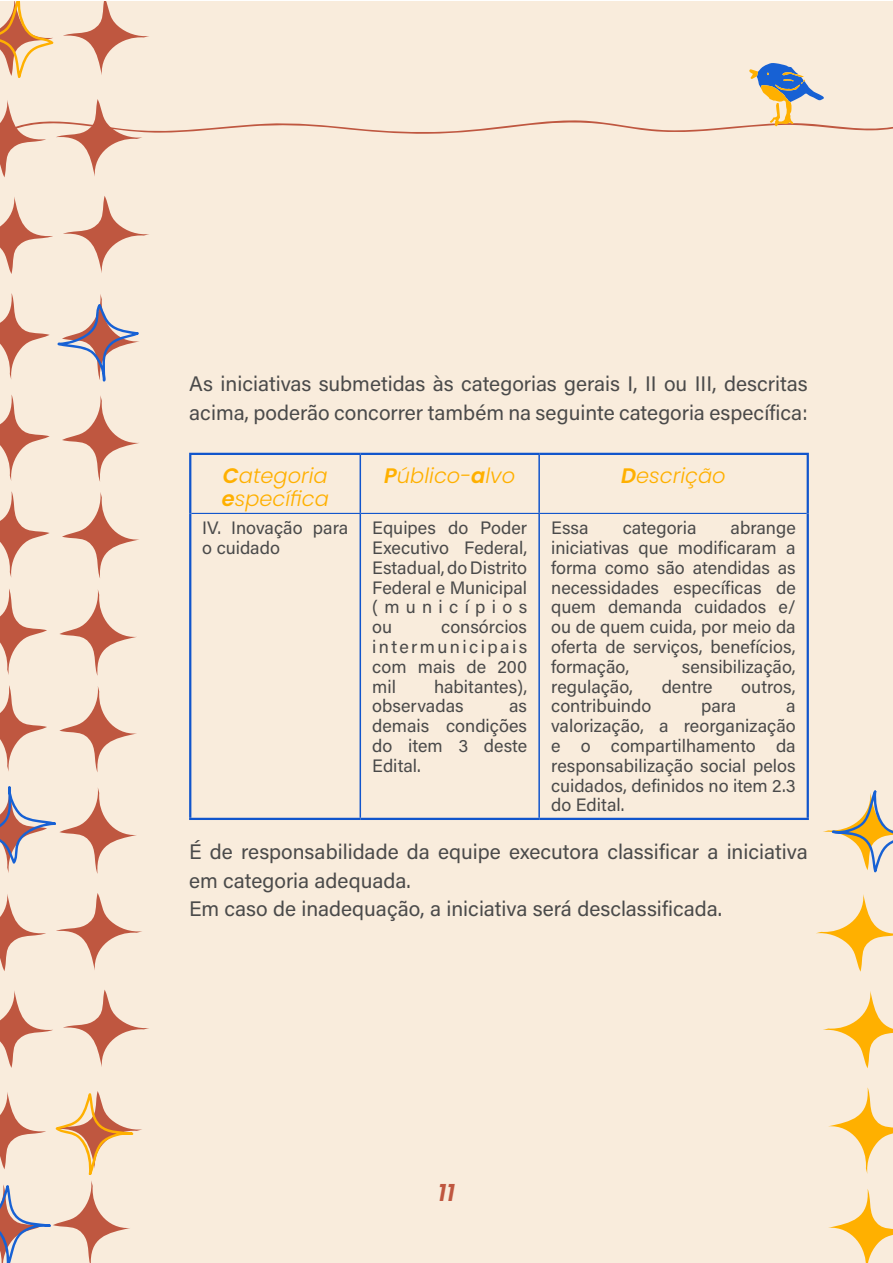
<style>
.page{position:relative;width:893px;height:1263px;background:#fff}
.page>*{position:absolute;margin:0;border:0;box-sizing:border-box;transform-origin:0 0}
.t1{font:italic 600 24px "Poppins";color:#bf5740}
.t2{font:21px/28.5px "Acumin Pro";color:#4a4a4a}
.t3{font:italic 300 21px/22.5px "Poppins";color:#ffb000}
.t4{font:18px/19.8px "Acumin Pro";color:#4a4a4a;text-align:justify}
.s1{font-weight:600}
</style>
<div class="page">
<div style="left:0;top:1px;width:893px;height:1262px;background:#f9ecdc"></div>
<svg style="left:0;top:293px;width:50px;height:86px"></svg>
<svg style="left:0;top:395px;width:50px;height:86px"></svg>
<svg style="left:62px;top:396px;width:77px;height:85px"></svg>
<svg style="left:62px;top:492px;width:77px;height:86px"></svg>
<svg style="left:0;top:491px;width:50px;height:86px"></svg>
<svg style="left:63px;top:196px;width:86px;height:77px"></svg>
<svg style="left:0;top:197px;width:53px;height:77px"></svg>
<svg style="left:57px;top:294px;width:82px;height:88px"></svg>
<svg style="left:63px;top:990px;width:86px;height:77px"></svg>
<svg style="left:0;top:991px;width:53px;height:77px"></svg>
<svg style="left:59px;top:686px;width:78px;height:86px"></svg>
<svg style="left:0;top:685px;width:47px;height:86px"></svg>
<svg style="left:0;top:589px;width:47px;height:86px"></svg>
<svg style="left:59px;top:590px;width:78px;height:86px"></svg>
<svg style="left:0;top:894px;width:46px;height:77px"></svg>
<svg style="left:56px;top:893px;width:86px;height:77px"></svg>
<svg style="left:0;top:786px;width:137px;height:88px"></svg>
<svg style="left:0;top:1091px;width:142px;height:172px"></svg>
<svg style="left:828px;top:1087px;width:65px;height:87px"></svg>
<svg style="left:816px;top:894px;width:77px;height:78px"></svg>
<svg style="left:828px;top:1189px;width:65px;height:74px"></svg>
<svg style="left:823px;top:991px;width:70px;height:77px"></svg>
<svg style="left:823px;top:790px;width:70px;height:83px"></svg>
<svg style="left:0;top:1px;width:893px;height:176px"></svg>
<hr style="left:189px;top:453px;width:171px;height:2px;background:#15c">
<hr style="left:189px;top:455px;width:2px;height:58px;background:#15c">
<hr style="left:360px;top:453px;width:179px;height:2px;background:#15c">
<hr style="left:539px;top:453px;width:270px;height:2px;background:#15c">
<hr style="left:807px;top:455px;width:2px;height:58px;background:#15c">
<hr style="left:189px;top:513px;width:2px;height:305px;background:#15c">
<hr style="left:807px;top:513px;width:2px;height:305px;background:#15c">
<hr style="left:189px;top:818px;width:171px;height:2px;background:#15c">
<hr style="left:360px;top:818px;width:179px;height:2px;background:#15c">
<hr style="left:539px;top:818px;width:270px;height:2px;background:#15c">
<hr style="left:360px;top:455px;width:1px;height:58px;background:#15c">
<hr style="left:538px;top:455px;width:2px;height:58px;background:#15c">
<hr style="left:360px;top:514px;width:1px;height:304px;background:#15c">
<hr style="left:538px;top:514px;width:2px;height:304px;background:#15c">
<hr style="left:191px;top:513px;width:169px;height:1px;background:#15c">
<hr style="left:360px;top:513px;width:179px;height:1px;background:#15c">
<hr style="left:539px;top:513px;width:268px;height:1px;background:#15c">
<p class="t2" style="left:189px;top:369px;width:620px">As iniciativas submetidas às categorias gerais I, II ou III, descritas acima, poderão concorrer também na seguinte categoria específica:</p>
<p class="t3" style="left:222px;top:465px;width:109px"><span class="s1">C</span>ategoria <span class="s1">e</span>specífica</p>
<p class="t3" style="left:384px;top:465px;width:133px"><span class="s1">P</span>úblico-<span class="s1">a</span>lvo</p>
<p class="t3" style="left:621px;top:465px;width:106px"><span class="s1">D</span>escrição</p>
<p class="t4" style="left:202px;top:517px;width:148px">IV. Inovação para o cuidado</p>
<p class="t4" style="left:372px;top:517px;width:156px">Equipes do Poder Executivo Federal, Estadual, do Distrito Federal e Municipal (municípios ou</p>
<p class="t4" style="left:551px;top:517px;width:246px;text-indent:179px">abrange iniciativas que modificaram a forma como são atendidas as necessidades específicas de quem demanda cuidados e/ ou de quem cuida, por meio da oferta de serviços, benefícios, formação,</p>
<p class="t4" style="left:551px;top:517px;width:39px">Essa</p>
<p class="t4" style="left:623px;top:517px;width:75px">categoria</p>
<p class="t4" style="left:372px;top:616px;width:156px;text-indent:69px">consórcios intermunicipais com mais de 200 mil</p>
<p class="t4" style="left:682px;top:656px;width:115px">sensibilização,</p>
<p class="t4" style="left:372px;top:676px;width:156px;text-indent:62px">habitantes), observadas</p>
<p class="t4" style="left:551px;top:676px;width:83px">regulação,</p>
<p class="t4" style="left:662px;top:676px;width:52px">dentre</p>
<p class="t4" style="left:741px;top:676px;width:56px">outros,</p>
<p class="t4" style="left:551px;top:695px;width:102px">contribuindo</p>
<p class="t4" style="left:701px;top:695px;width:37px">para</p>
<p class="t4" style="left:551px;top:695px;width:246px;text-indent:235px">a valorização, a reorganização e o compartilhamento da responsabilização social pelos cuidados, definidos no item 2.3 do Edital.</p>
<p class="t2" style="left:189px;top:836px;width:620px">É de responsabilidade da equipe executora classificar a iniciativa em categoria adequada.<br>Em caso de inadequação, a iniciativa será desclassificada.</p>
<p class="t4" style="left:372px;top:695px;width:156px;text-indent:137px">as demais condições do item 3 deste Edital.</p>
<h1 class="t1" style="left:438px;top:1179px;width:19px">11</h1>
</div>
